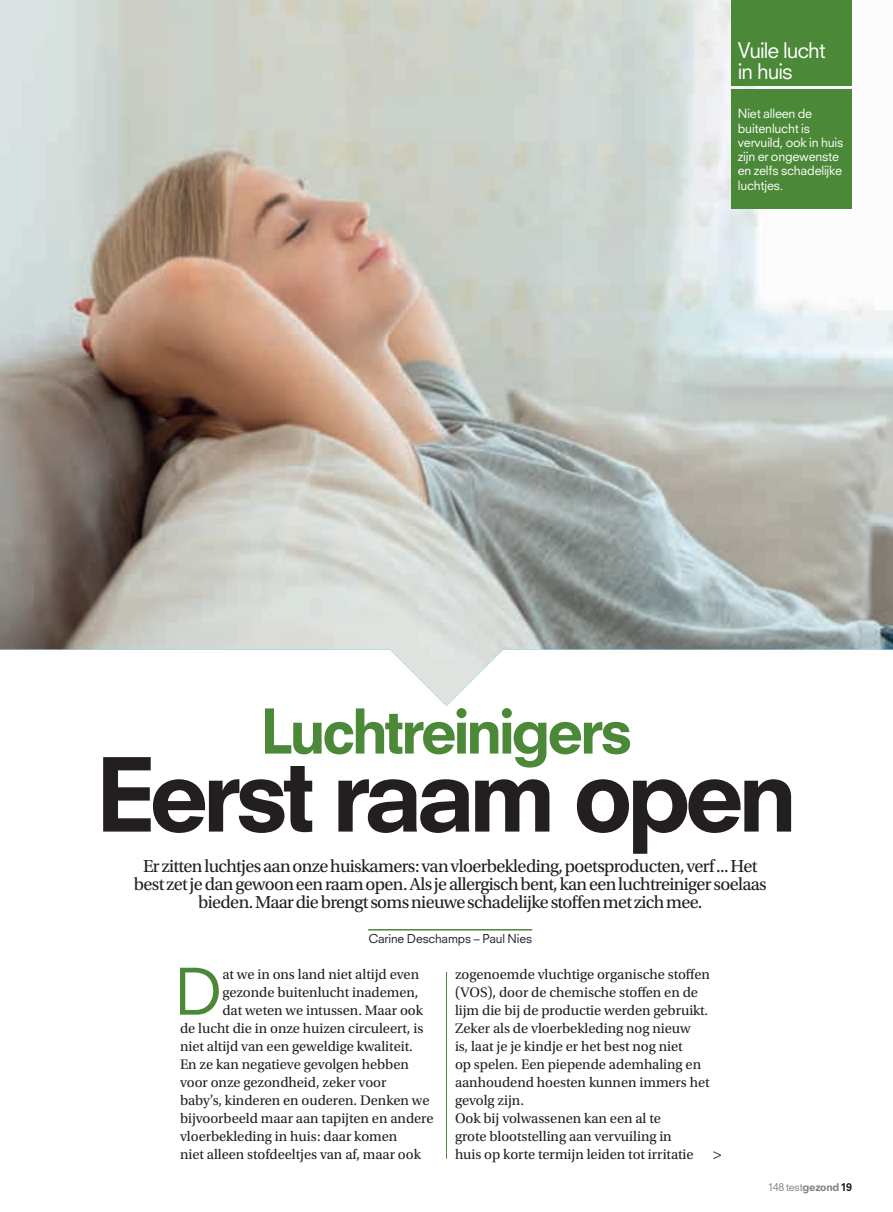
<style>
.page{position:relative;width:893px;height:1212px;background:#fff}
.page>*{position:absolute;margin:0;border:0;box-sizing:border-box;transform-origin:0 0}
.ART_Header_h3{font:800 99px "Neuzeit SLT Std";letter-spacing:-.07em;color:#231f20}
.ART_Body_DropCap{font:62.4px "Neuzeit SLT Std";color:#4b8837}
.ART_Header_h3-2{font:800 60px "Neuzeit SLT Std";letter-spacing:-.065em;color:#4b8837}
.NAV_Tab{font:21px "Neuzeit SLT Std";letter-spacing:-.045em;color:#fff}
.ART_Intro{font:18.3px/18px "Utopia Std";letter-spacing:-.035em;color:#231f20;text-align:center}
.t1{font:15px "Neuzeit SLT Std";color:#231f20}
.ART_Body_DropCap-2{font:14.55px/18px "Utopia Std";letter-spacing:-.005em;color:#231f20}
.NAV_Body{font:12.45px/14.2px "Neuzeit SLT Std";letter-spacing:-.015em;color:#fff}
.ART_Author{font:12px "Neuzeit SLT Std";letter-spacing:-.015em;color:#231f20}
.t2{font:10.5px "Neuzeit SLT Std";letter-spacing:-.025em;color:#808285}
.s1{font-weight:800}
.s2{font-weight:800;color:#231f20}
</style>
<div class="page">
<img style="left:0;top:0;width:893px;height:706px">
<hr style="left:368px;top:929px;width:164px;height:1px;background:#4b8837">
<div style="left:731px;top:90px;width:121px;height:119px;background:#4b8837"></div>
<div style="left:731px;top:0;width:121px;height:85px;background:#4b8837"></div>
<hr style="left:446px;top:972px;width:1px;height:187px;background:#4b8837">
<p class="NAV_Tab" style="left:738px;top:37px;width:90px">Vuile lucht</p>
<p class="NAV_Tab" style="left:738px;top:58px;width:56px">in huis</p>
<p class="NAV_Body" style="left:738px;top:107px;width:107px">Niet alleen de buitenlucht is vervuild, ook in huis zijn er ongewenste en zelfs schadelijke luchtjes.</p>
<p class="ART_Header_h3-2" style="left:260px;top:695px;width:374px">Luchtreinigers</p>
<p class="ART_Header_h3" style="left:95px;top:734px;width:704px">Eerst raam open</p>
<p class="ART_Intro" style="left:134px;top:858px;width:634px">Er zitten luchtjes aan onze huiskamers: van vloerbekleding, poetsproducten, verf ... Het best zet je dan gewoon een raam open. Als je allergisch bent, kan een luchtreiniger soelaas bieden. Maar die brengt soms nieuwe schadelijke stoffen met zich mee.</p>
<p class="ART_Author" style="left:368px;top:931px;width:165px">Carine Deschamps – Paul Nies</p>
<p class="ART_Body_DropCap" style="left:174px;top:953px;width:50px">D</p>
<p class="ART_Body_DropCap-2" style="left:222px;top:965px;width:198px">at we in ons land niet altijd even</p>
<p class="ART_Body_DropCap-2" style="left:222px;top:983px;width:198px">gezonde buitenlucht inademen,</p>
<p class="ART_Body_DropCap-2" style="left:222px;top:1001px;width:202px">dat weten we intussen. Maar ook</p>
<p class="ART_Body_DropCap-2" style="left:180px;top:1019px;width:245px">de lucht die in onze huizen circuleert, is</p>
<p class="ART_Body_DropCap-2" style="left:180px;top:1037px;width:234px">niet altijd van een geweldige kwaliteit.</p>
<p class="ART_Body_DropCap-2" style="left:180px;top:1055px;width:230px">En ze kan negatieve gevolgen hebben</p>
<p class="ART_Body_DropCap-2" style="left:180px;top:1073px;width:208px">voor onze gezondheid, zeker voor</p>
<p class="ART_Body_DropCap-2" style="left:180px;top:1091px;width:251px">baby’s, kinderen en ouderen. Denken we</p>
<p class="ART_Body_DropCap-2" style="left:180px;top:1109px;width:255px">bijvoorbeeld maar aan tapijten en andere</p>
<p class="ART_Body_DropCap-2" style="left:180px;top:1127px;width:219px">vloerbekleding in huis: daar komen</p>
<p class="ART_Body_DropCap-2" style="left:180px;top:1145px;width:242px">niet alleen stofdeeltjes van af, maar ook</p>
<p class="ART_Body_DropCap-2" style="left:455px;top:965px;width:256px">zogenoemde vluchtige organische stoffen (VOS), door de chemische stoffen en de lijm die bij de productie werden gebruikt.<br>Zeker als de vloerbekleding nog nieuw<br>is, laat je je kindje er het best nog niet<br>op spelen. Een piepende ademhaling en aanhoudend hoesten kunnen immers het gevolg zijn.<br>Ook bij volwassenen kan een al te<br>grote blootstelling aan vervuiling in<br>huis op korte termijn leiden tot irritatie</p>
<p class="t1" style="left:713px;top:1144px;width:10px">&gt;</p>
<p class="t2" style="left:768px;top:1180px;width:86px">148 test<span class="s1">gezond</span> <span class="s2">19</span></p>
</div>
